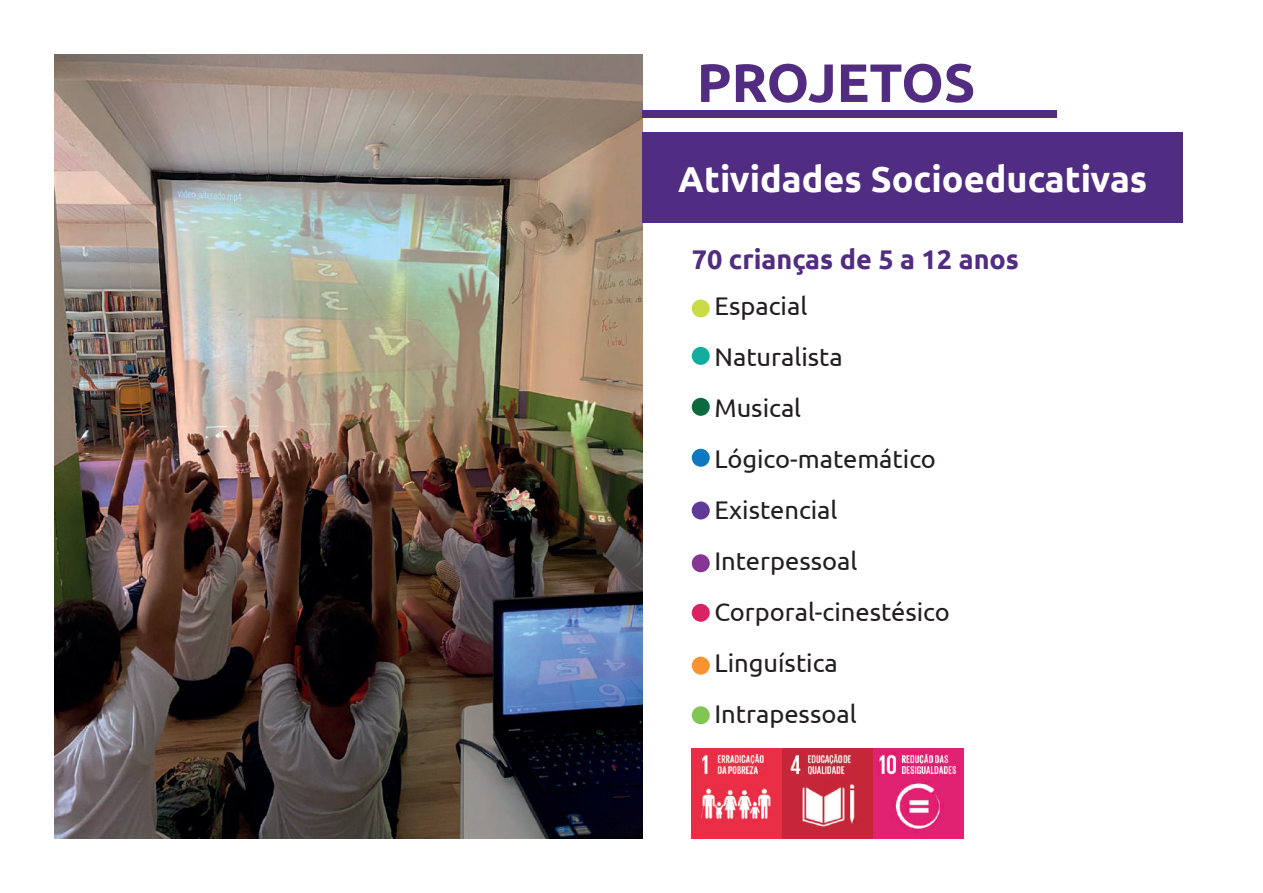
<style>
.page{position:relative;width:1263px;height:893px;background:#fff}
.page>*{position:absolute;margin:0;border:0;box-sizing:border-box;transform-origin:0 0}
.t1{font:700 54px "Ubuntu";color:#512c81}
.t2{font:700 36px "Ubuntu";color:#fff}
.t3{font:700 27px "Ubuntu";color:#512c81}
.t4{font:25.5px/51px "Ubuntu";color:#231f20}
</style>
<div class="page">
<img style="left:54px;top:54px;width:589px;height:785px">
<div style="left:643px;top:133px;width:540px;height:90px;background:#502d82"></div>
<div style="left:643px;top:110px;width:414px;height:8px;background:#512c81"></div>
<div style="left:692px;top:299px;width:18px;height:18px;background:#c9db46;border-radius:50%"></div>
<div style="left:692px;top:347px;width:18px;height:18px;background:#13ada0;border-radius:50%"></div>
<div style="left:692px;top:398px;width:18px;height:18px;background:#0d693e;border-radius:50%"></div>
<div style="left:692px;top:449px;width:18px;height:18px;background:#1078be;border-radius:50%"></div>
<div style="left:692px;top:501px;width:18px;height:18px;background:#603a97;border-radius:50%"></div>
<div style="left:692px;top:554px;width:18px;height:18px;background:#863695;border-radius:50%"></div>
<div style="left:692px;top:604px;width:18px;height:18px;background:#db2264;border-radius:50%"></div>
<div style="left:692px;top:657px;width:18px;height:18px;background:#f79330;border-radius:50%"></div>
<div style="left:692px;top:706px;width:18px;height:18px;background:#81c555;border-radius:50%"></div>
<img style="left:692px;top:748px;width:272px;height:91px">
<h1 class="t1" style="left:697px;top:50px;width:280px">PROJETOS</h1>
<h2 class="t2" style="left:678px;top:157px;width:471px">Atividades Socioeducativas</h2>
<p class="t3" style="left:692px;top:243px;width:329px">70 crianças de 5 a 12 anos</p>
<p class="t4" style="left:714px;top:279px;width:237px">Espacial<br>Naturalista<br>Musical<br>Lógico-matemático<br>Existencial<br>Interpessoal<br>Corporal-cinestésico<br>Linguística<br>Intrapessoal</p>
</div>
